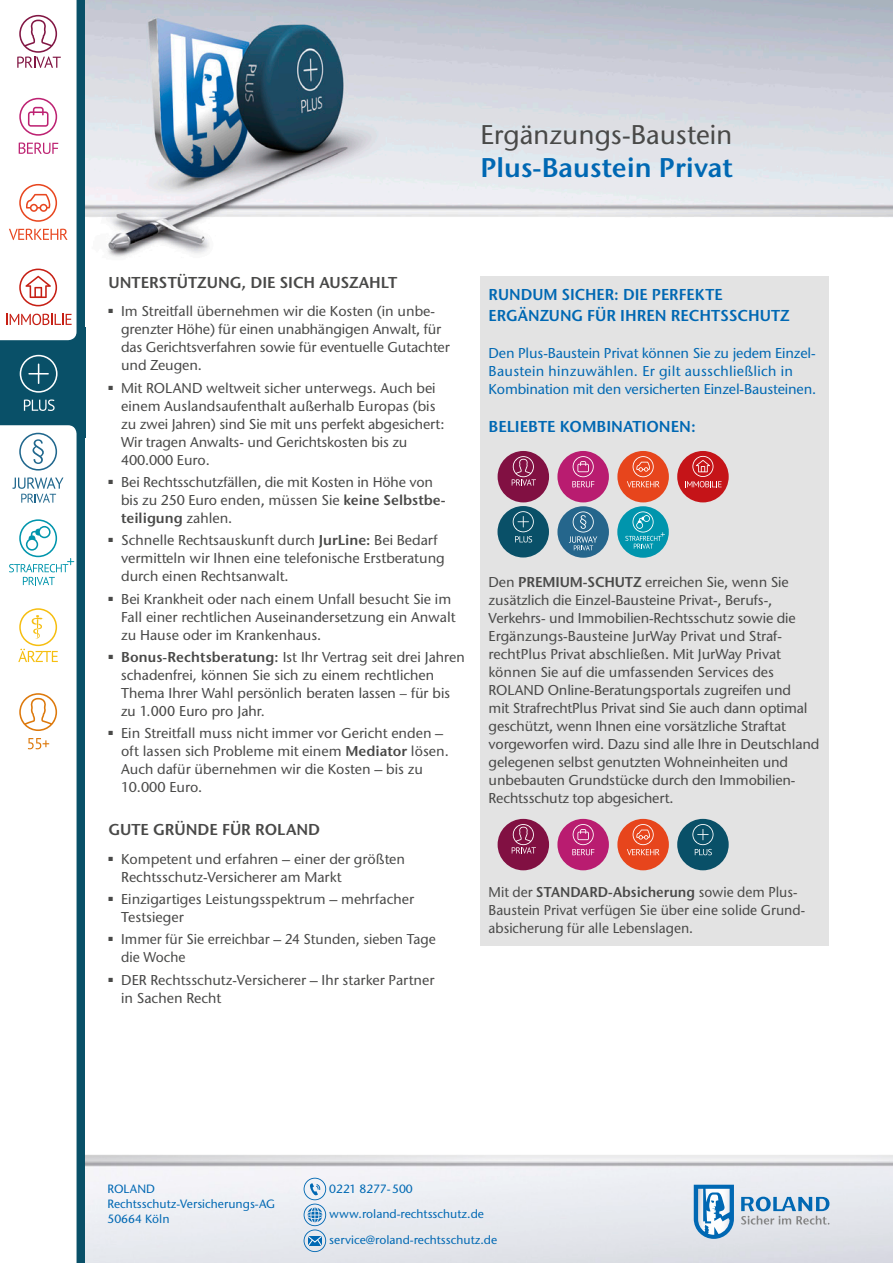
<style>
.page{position:relative;width:893px;height:1263px;background:#fff}
.page>*{position:absolute;margin:0;border:0;box-sizing:border-box;transform-origin:0 0}
.t1{font:500 27px "Stone Sans ITC Std";color:#494948}
.t2{font:600 27px "Stone Sans ITC Std";color:#0068b3}
.t3{font:600 15.75px/20.2px "Stone Sans ITC Std";color:#0068b3}
.t4{font:600 15.75px "Stone Sans ITC Std";color:#494948}
.t5{font:500 14.25px/18px "Stone Sans ITC Std";color:#494948}
.t6{font:500 14.25px/18px "Stone Sans Std";color:#494948}
.t7{font:500 14.25px/18px "Stone Sans ITC Std";letter-spacing:-.01em;color:#0068b3}
.t8{font:500 14.25px/18px "Stone Sans ITC Std";color:#494948;scale:.96 1}
.t9{font:500 12px/15.5px "Stone Sans ITC Std";color:#0068b3}
.t10{font:6px "Zapf Dingbats ITC";color:#494948}
.s1{font-weight:600}
.s2{font-family:"Stone Sans";font-weight:600}
</style>
<div class="page">
<svg style="left:304px;top:1178px;width:22px;height:74px;background:#acc9e1"></svg>
<img style="left:85px;top:0;width:808px;height:257px">
<div style="left:480px;top:276px;width:349px;height:670px;background:#e3e3e3"></div>
<div style="left:498px;top:819px;width:51px;height:51px;background:#811042;border-radius:50%"></div>
<svg style="left:512px;top:824px;width:24px;height:29px"></svg>
<div style="left:557px;top:819px;width:52px;height:51px;background:#b91c70;border-radius:50%"></div>
<svg style="left:572px;top:824px;width:22px;height:31px"></svg>
<div style="left:617px;top:819px;width:52px;height:51px;background:#e7451c;border-radius:50%"></div>
<svg style="left:627px;top:824px;width:32px;height:31px"></svg>
<div style="left:677px;top:819px;width:52px;height:51px;background:#095068;border-radius:50%"></div>
<svg style="left:692px;top:824px;width:21px;height:31px"></svg>
<div style="left:557px;top:451px;width:52px;height:51px;background:#b91c70;border-radius:50%"></div>
<svg style="left:572px;top:456px;width:22px;height:31px"></svg>
<div style="left:498px;top:451px;width:51px;height:51px;background:#811042;border-radius:50%"></div>
<svg style="left:512px;top:456px;width:24px;height:30px"></svg>
<div style="left:677px;top:451px;width:52px;height:51px;background:#c51418;border-radius:50%"></div>
<svg style="left:685px;top:456px;width:37px;height:31px"></svg>
<div style="left:617px;top:451px;width:52px;height:51px;background:#e7451c;border-radius:50%"></div>
<svg style="left:627px;top:456px;width:32px;height:31px"></svg>
<div style="left:497px;top:506px;width:52px;height:51px;background:#095068;border-radius:50%"></div>
<svg style="left:513px;top:511px;width:21px;height:31px"></svg>
<div style="left:557px;top:506px;width:52px;height:52px;background:#25668c;border-radius:50%"></div>
<svg style="left:569px;top:511px;width:28px;height:39px"></svg>
<div style="left:617px;top:506px;width:52px;height:52px;background:#0095ad;border-radius:50%"></div>
<svg style="left:625px;top:511px;width:40px;height:38px"></svg>
<div style="left:64px;top:0;width:21px;height:1263px;background:#095068"></div>
<svg style="left:64px;top:507px;width:13px;height:756px;background:#f3f7f8"></svg>
<svg style="left:18px;top:605px;width:56px;height:73px"></svg>
<svg style="left:19px;top:689px;width:54px;height:73px"></svg>
<svg style="left:9px;top:515px;width:67px;height:73px"></svg>
<svg style="left:741px;top:1196px;width:88px;height:28px;background:#a1bdd3"></svg>
<svg style="left:694px;top:1185px;width:40px;height:54px"></svg>
<svg style="left:0;top:0;width:77px;height:507px"></svg>
<h1 class="t1" style="left:480px;top:118px;width:253px">Ergänzungs-Baustein</h1>
<h1 class="t2" style="left:480px;top:151px;width:254px">Plus-Baustein Privat</h1>
<p class="t4" style="left:108px;top:273px;width:290px">UNTERSTÜTZUNG, DIE SICH AUSZAHLT</p>
<p class="t5" style="left:121px;top:302px;width:330px;text-indent:-13px">■ Im Streitfall übernehmen wir die Kosten (in unbe&shy;grenzter Höhe) für einen unabhängigen Anwalt, für das Gerichtsverfahren sowie für eventuelle Gutachter und Zeugen.</p>
<p class="t5" style="left:121px;top:379px;width:325px;text-indent:-13px">■ Mit ROLAND weltweit sicher unterwegs. Auch bei einem Auslandsaufenthalt außerhalb Europas (bis zu zwei Jahren) sind Sie mit uns perfekt abgesichert:<br>Wir tragen Anwalts- und Gerichtskosten bis zu 400.000 Euro.</p>
<p class="t5" style="left:121px;top:473px;width:326px;text-indent:-13px">■ Bei Rechtsschutzfällen, die mit Kosten in Höhe von bis zu 250 Euro enden, müssen Sie <span class="s1">keine Selbstbe&shy;teiligung</span> zahlen.</p>
<p class="t5" style="left:121px;top:531px;width:325px;text-indent:-13px">■ Schnelle Rechtsauskunft durch <span class="s1">JurLine:</span> Bei Bedarf vermitteln wir Ihnen eine telefonische Erstberatung durch einen Rechtsanwalt.</p>
<p class="t5" style="left:121px;top:589px;width:336px;text-indent:-13px">■ Bei Krankheit oder nach einem Unfall besucht Sie im<br>Fall einer rechtlichen Auseinandersetzung ein Anwalt zu Hause oder im Krankenhaus.</p>
<p class="t10" style="left:108px;top:654px;width:6px">■</p>
<p class="t5" style="left:121px;top:648px;width:327px;text-indent:161px">Nac drei schadenfreien Ja ren können Sie sich zu einem rechtlichen T ma Ihr r Wa l persönlich beraten lassen – für bis zu 1.00 Euro pro Jahr.</p>
<p class="t5" style="left:121px;top:724px;width:329px;text-indent:-13px">■ Ein Streitfall muss nicht immer vor Gericht enden – oft lassen sich Probleme mit einem <span class="s1">Mediator</span> lösen.<br>Auch dafür übernehmen wir die Kosten – bis zu 10.000 Euro.</p>
<p class="t4" style="left:108px;top:820px;width:213px">GUTE GRÜNDE FÜR ROLAND</p>
<p class="t5" style="left:121px;top:850px;width:285px;text-indent:-13px">■ Kompetent und erfahren – einer der größten<br>Rechtsschutz-Versicherer am Markt</p>
<p class="t5" style="left:121px;top:890px;width:294px;text-indent:-13px">■ Einzigartiges Leistungsspektrum – mehrfacher<br>Testsieger</p>
<p class="t5" style="left:121px;top:930px;width:316px;text-indent:-13px">■ Immer für Sie erreichbar – 24 Stunden, sieben Tage die Woche</p>
<p class="t5" style="left:121px;top:970px;width:315px;text-indent:-13px">■ DER Rechtsschutz-Versicherer – Ihr starker Partner in Sachen Recht</p>
<p class="t6" style="left:121px;top:648px;width:345px;text-indent:-13px">▪ <span class="s2">Bonus-Rechtsberatung:</span> Ist Ihr Vertrag seit drei Jahren schadenfrei, können Sie sich zu einem rechtlichen Thema Ihrer Wahl persönlich beraten lassen – für bis zu 1.000 Euro pro Jahr.</p>
<p class="t3" style="left:489px;top:285px;width:303px">RUNDUM SICHER: DIE PERFEKTE<br>ERGÄNZUNG FÜR IHREN RECHTSSCHUTZ</p>
<p class="t7" style="left:489px;top:344px;width:329px">Den Plus-Baustein Privat können Sie zu jedem Einzel-<br>Baustein hinzuwählen. Er gilt ausschließlich in<br>Kombination mit den versicherten Einzel-Bausteinen.</p>
<p class="t3" style="left:489px;top:417px;width:209px">BELIEBTE KOMBINATIONEN:</p>
<p class="t5" style="left:489px;top:573px;width:332px">Den <span class="s1">PREMIUM-SCHUTZ</span> erreichen Sie, wenn Sie zusätzlich die Einzel-Bausteine Privat-, Berufs-, Verkehrs- und Immobilien-Rechtsschutz sowie die Ergänzungs-Bausteine JurWay Privat und Straf&shy;rechtPlus Privat abschließen. Mit JurWay Privat können Sie auf die umfassenden Services des ROLAND Online-Beratungsportals zugreifen und<br>mit StrafrechtPlus Privat sind Sie auch dann optimal geschützt, wenn Ihnen eine vorsätzliche Straftat vorgeworfen wird. Dazu sind alle Ihre in Deutschland gelegenen selbst genutzten Wohneinheiten und unbebauten Grundstücke durch den Immobilien-Rechtsschutz top abgesichert.</p>
<p class="t8" style="left:489px;top:883px;width:331px">Mit der <span class="s1">STANDARD-Absicherung</span> sowie dem Plus-<br>Baustein Privat verfügen Sie über eine solide Grund&shy;absicherung für alle Lebenslagen.</p>
<p class="t9" style="left:107px;top:1180px;width:169px">ROLAND<br>Rechtsschutz-Versicherungs-AG<br>50664 Köln</p>
<p class="t9" style="left:329px;top:1175px;width:169px;line-height:26px">0221 8277-500 www.roland-rechtsschutz.de service@roland-rechtsschutz.de</p>
</div>
